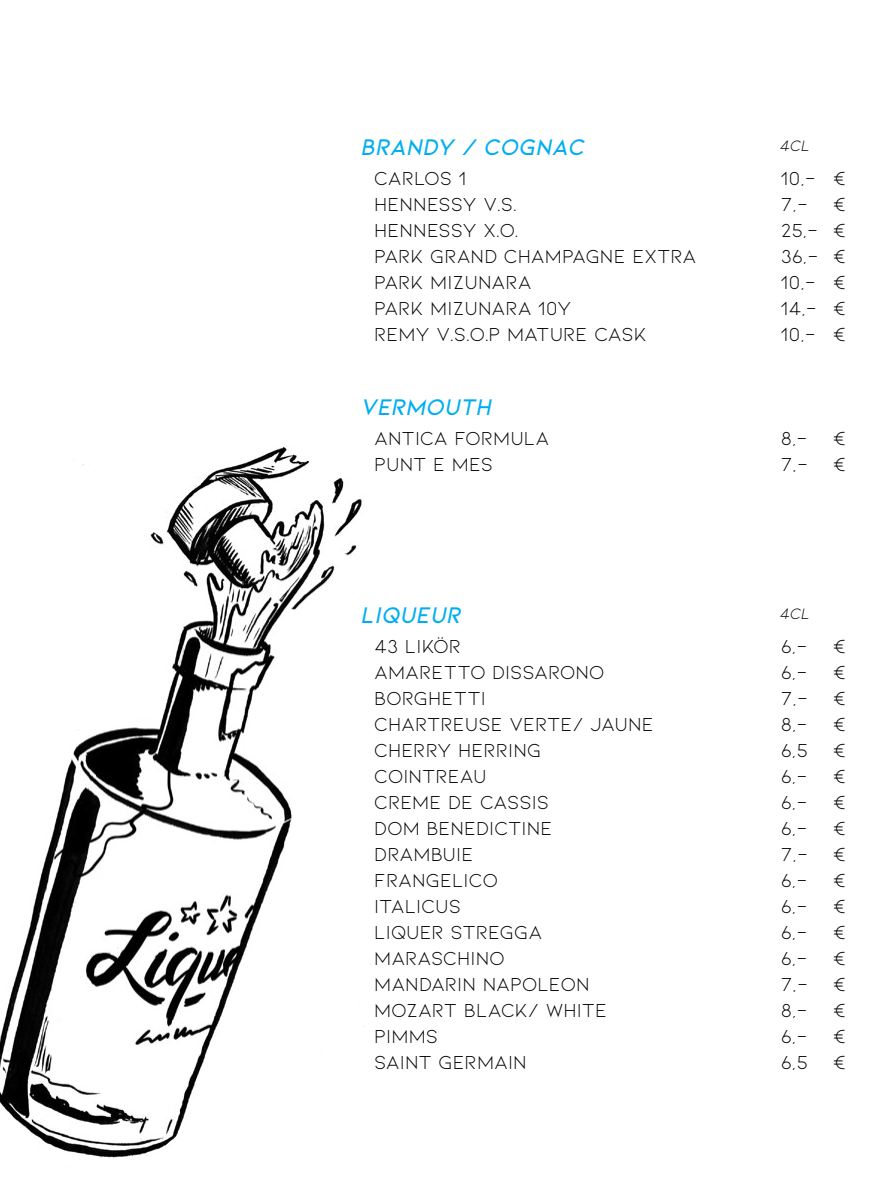
<style>
.page{position:relative;width:896px;height:1191px;background:#fff}
.page>*{position:absolute;margin:0;border:0;box-sizing:border-box;transform-origin:0 0}
.t1{font:24px "Kiona Semi Bold Itallic";color:#00aeef}
.t2{font:20px "Kiona";color:#000}
.t3{font:16px "Kiona Itallic";letter-spacing:.005em;color:#000}
</style>
<div class="page">
<img style="left:0;top:445px;width:371px;height:714px">
<p class="t1" style="left:363px;top:133px;width:225px">BRANDY / COGNAC</p>
<p class="t3" style="left:781px;top:136px;width:32px">4cl</p>
<p class="t2" style="left:374px;top:167px;width:94px">CARLOS 1</p>
<p class="t2" style="left:781px;top:167px;width:67px">10,- €</p>
<p class="t2" style="left:374px;top:193px;width:144px">HENNESSY V.S.</p>
<p class="t2" style="left:781px;top:193px;width:67px">7,- €</p>
<p class="t2" style="left:374px;top:219px;width:146px">HENNESSY X.O.</p>
<p class="t2" style="left:781px;top:219px;width:67px">25,- €</p>
<p class="t2" style="left:374px;top:245px;width:324px">PARK GRAND CHAMPAGNE EXTRA</p>
<p class="t2" style="left:781px;top:245px;width:67px">36,- €</p>
<p class="t2" style="left:374px;top:271px;width:159px">PARK MIZUNARA</p>
<p class="t2" style="left:781px;top:271px;width:67px">10,- €</p>
<p class="t2" style="left:374px;top:297px;width:199px">PARK MIZUNARA 10Y</p>
<p class="t2" style="left:781px;top:297px;width:67px">14,- €</p>
<p class="t2" style="left:374px;top:323px;width:274px">REMY V.S.O.P MATURE CASK</p>
<p class="t2" style="left:781px;top:323px;width:67px">10,- €</p>
<p class="t1" style="left:363px;top:393px;width:132px">VERMOUTH</p>
<p class="t2" style="left:374px;top:427px;width:177px">ANTICA FORMULA</p>
<p class="t2" style="left:781px;top:427px;width:28px">8,-</p>
<p class="t2" style="left:833px;top:427px;width:15px">€</p>
<p class="t2" style="left:374px;top:453px;width:120px">PUNT E MES</p>
<p class="t2" style="left:781px;top:453px;width:67px">7,- €</p>
<p class="t1" style="left:363px;top:601px;width:102px">LIQUEUR</p>
<p class="t3" style="left:781px;top:604px;width:32px">4cl</p>
<p class="t2" style="left:374px;top:635px;width:88px">43 LIKÖR</p>
<p class="t2" style="left:781px;top:635px;width:28px">6,-</p>
<p class="t2" style="left:833px;top:635px;width:15px">€</p>
<p class="t2" style="left:374px;top:661px;width:232px">AMARETTO DISSARONO</p>
<p class="t2" style="left:781px;top:661px;width:28px">6,-</p>
<p class="t2" style="left:833px;top:661px;width:15px">€</p>
<p class="t2" style="left:374px;top:687px;width:113px">BORGHETTI</p>
<p class="t2" style="left:781px;top:687px;width:67px">7,- €</p>
<p class="t2" style="left:374px;top:713px;width:281px">CHARTREUSE VERTE/ JAUNE</p>
<p class="t2" style="left:781px;top:713px;width:28px">8,-</p>
<p class="t2" style="left:833px;top:713px;width:15px">€</p>
<p class="t2" style="left:374px;top:739px;width:169px">CHERRY HERRING</p>
<p class="t2" style="left:781px;top:739px;width:28px">6,5</p>
<p class="t2" style="left:833px;top:739px;width:15px">€</p>
<p class="t2" style="left:374px;top:765px;width:114px">COINTREAU</p>
<p class="t2" style="left:781px;top:765px;width:28px">6,-</p>
<p class="t2" style="left:833px;top:765px;width:15px">€</p>
<p class="t2" style="left:374px;top:791px;width:176px">CREME DE CASSIS</p>
<p class="t2" style="left:781px;top:791px;width:28px">6,-</p>
<p class="t2" style="left:833px;top:791px;width:15px">€</p>
<p class="t2" style="left:374px;top:817px;width:180px">DOM BENEDICTINE</p>
<p class="t2" style="left:781px;top:817px;width:28px">6,-</p>
<p class="t2" style="left:833px;top:817px;width:15px">€</p>
<p class="t2" style="left:374px;top:843px;width:101px">DRAMBUIE</p>
<p class="t2" style="left:781px;top:843px;width:67px">7,- €</p>
<p class="t2" style="left:374px;top:869px;width:125px">FRANGELICO</p>
<p class="t2" style="left:781px;top:869px;width:28px">6,-</p>
<p class="t2" style="left:833px;top:869px;width:15px">€</p>
<p class="t2" style="left:374px;top:895px;width:88px">ITALICUS</p>
<p class="t2" style="left:781px;top:895px;width:28px">6,-</p>
<p class="t2" style="left:833px;top:895px;width:15px">€</p>
<p class="t2" style="left:374px;top:921px;width:169px">LIQUER STREGGA</p>
<p class="t2" style="left:781px;top:921px;width:28px">6,-</p>
<p class="t2" style="left:833px;top:921px;width:15px">€</p>
<p class="t2" style="left:374px;top:947px;width:132px">MARASCHINO</p>
<p class="t2" style="left:781px;top:947px;width:28px">6,-</p>
<p class="t2" style="left:833px;top:947px;width:15px">€</p>
<p class="t2" style="left:374px;top:973px;width:217px">MANDARIN NAPOLEON</p>
<p class="t2" style="left:781px;top:973px;width:67px">7,- €</p>
<p class="t2" style="left:374px;top:999px;width:234px">MOZART BLACK/ WHITE</p>
<p class="t2" style="left:781px;top:999px;width:28px">8,-</p>
<p class="t2" style="left:833px;top:999px;width:15px">€</p>
<p class="t2" style="left:374px;top:1025px;width:65px">PIMMS</p>
<p class="t2" style="left:781px;top:1025px;width:28px">6,-</p>
<p class="t2" style="left:833px;top:1025px;width:15px">€</p>
<p class="t2" style="left:374px;top:1051px;width:154px">SAINT GERMAIN</p>
<p class="t2" style="left:781px;top:1051px;width:28px">6,5</p>
<p class="t2" style="left:833px;top:1051px;width:15px">€</p>
</div>
